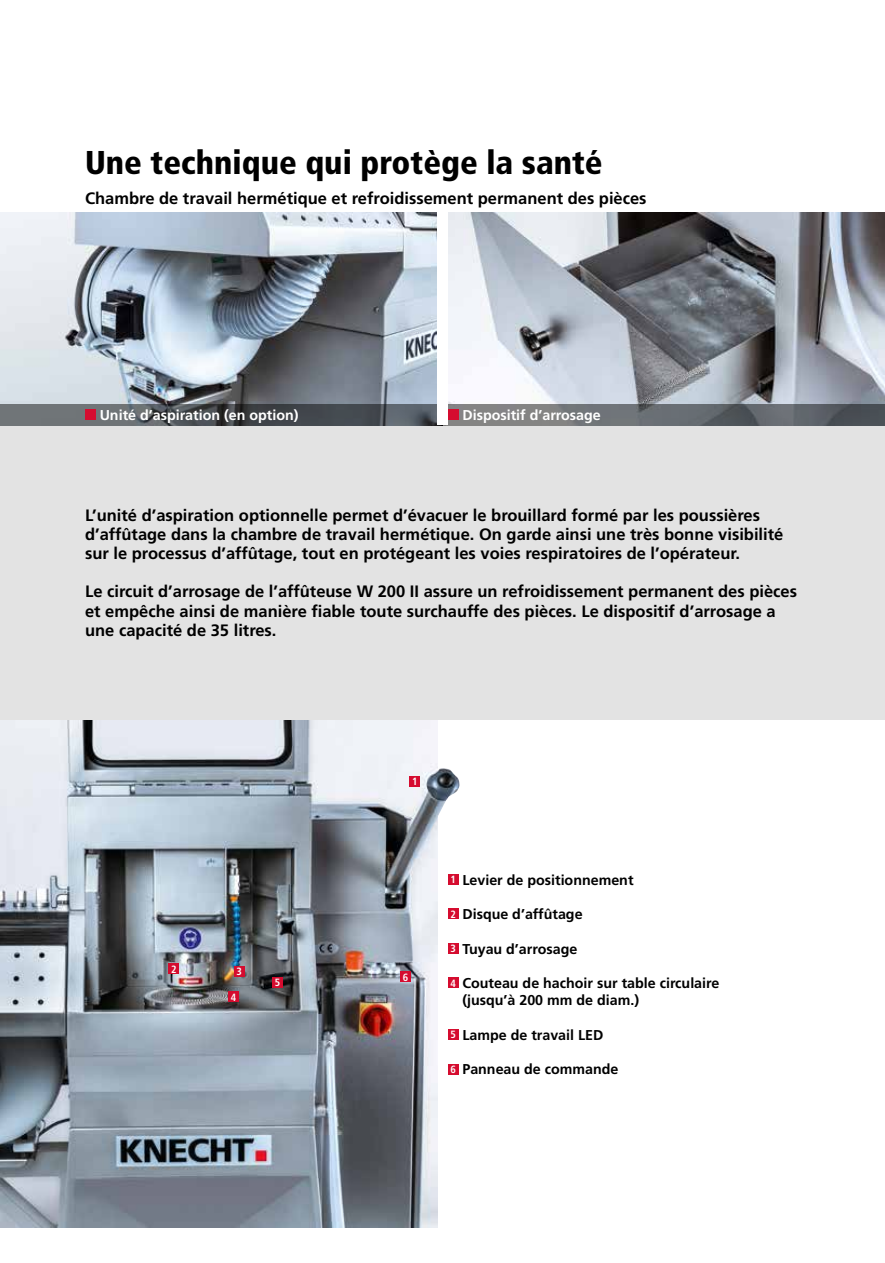
<style>
.page{position:relative;width:885px;height:1263px;background:#fff}
.page>*{position:absolute;margin:0;border:0;box-sizing:border-box;transform-origin:0 0}
.t1{font:900 condensed 33px "Frutiger LT";color:#000}
.t2{font:700 16.5px/19.2px "Frutiger LT";color:#000}
.t3{font:700 14.25px/17.2px "Frutiger LT";color:#000}
.t4{font:700 14.25px "Frutiger LT";color:#fff}
.t5{font:700 condensed 10.5px "Frutiger LT";color:#fff}
.s1{font-stretch:condensed;font-size:10.5px;color:#fff}
</style>
<div class="page">
<div style="left:0;top:213px;width:884px;height:507px;background:#e3e3e3"></div>
<img style="left:0;top:213px;width:437px;height:191px">
<svg style="left:0;top:404px;width:437px;height:21px;background:#53585c"></svg>
<img style="left:448px;top:213px;width:436px;height:191px">
<svg style="left:448px;top:404px;width:436px;height:21px;background:#696d70"></svg>
<img style="left:0;top:720px;width:437px;height:508px">
<div style="left:437px;top:213px;width:11px;height:212px;background:#fff"></div>
<img style="left:404px;top:768px;width:55px;height:70px">
<div style="left:85px;top:409px;width:11px;height:11px;background:#d50c2f"></div>
<div style="left:448px;top:409px;width:10px;height:11px;background:#d50c2f"></div>
<div style="left:409px;top:776px;width:11px;height:11px;background:#d50c2f"></div>
<div style="left:234px;top:966px;width:10px;height:11px;background:#d50c2f"></div>
<div style="left:272px;top:977px;width:11px;height:10px;background:#d50c2f"></div>
<div style="left:228px;top:991px;width:11px;height:11px;background:#d50c2f"></div>
<div style="left:400px;top:971px;width:11px;height:11px;background:#d50c2f"></div>
<div style="left:168px;top:963px;width:11px;height:11px;background:#d50c2f"></div>
<div style="left:448px;top:874px;width:10px;height:10px;background:#d50c2f"></div>
<div style="left:448px;top:908px;width:10px;height:11px;background:#d50c2f"></div>
<div style="left:448px;top:943px;width:10px;height:10px;background:#d50c2f"></div>
<div style="left:448px;top:977px;width:10px;height:11px;background:#d50c2f"></div>
<div style="left:448px;top:1029px;width:10px;height:11px;background:#d50c2f"></div>
<div style="left:448px;top:1064px;width:10px;height:10px;background:#d50c2f"></div>
<h1 class="t1" style="left:85px;top:142px;width:519px">Une technique qui protège la santé</h1>
<p class="t2" style="left:85px;top:189px;width:563px">Chambre de travail hermétique et refroidissement permanent des pièces</p>
<p class="t4" style="left:100px;top:407px;width:200px">Unité d’aspiration (en option)</p>
<p class="t4" style="left:462px;top:407px;width:140px">Dispositif d’arrosage</p>
<p class="t2" style="left:85px;top:506px;width:699px">L’unité d’aspiration optionnelle permet d’évacuer le brouillard formé par les poussières d’affûtage dans la chambre de travail hermétique. On garde ainsi une très bonne visibilité sur le processus d’affûtage, tout en protégeant les voies respiratoires de l’opérateur.</p>
<p class="t2" style="left:85px;top:582px;width:713px">Le circuit d’arrosage de l’affûteuse W 200 II assure un refroidissement permanent des pièces et empêche ainsi de manière fiable toute surchauffe des pièces. Le dispositif d’arrosage a une capacité de 35 litres.</p>
<p class="t5" style="left:171px;top:963px;width:7px">2</p>
<p class="t5" style="left:236px;top:965px;width:7px">3</p>
<p class="t5" style="left:231px;top:991px;width:7px">4</p>
<p class="t5" style="left:275px;top:976px;width:7px">5</p>
<p class="t5" style="left:412px;top:775px;width:7px">1</p>
<p class="t5" style="left:403px;top:971px;width:7px">6</p>
<p class="t3" style="left:450px;top:871px;width:185px"><span class="s1">1</span> Levier de positionnement</p>
<p class="t3" style="left:450px;top:905px;width:134px"><span class="s1">2</span> Disque d’affûtage</p>
<p class="t3" style="left:450px;top:940px;width:128px"><span class="s1">3</span> Tuyau d’arrosage</p>
<p class="t3" style="left:462px;top:974px;width:258px;text-indent:-12px"><span class="s1">4</span> Couteau de hachoir sur table circulaire (jusqu’à 200 mm de diam.)</p>
<p class="t3" style="left:450px;top:1026px;width:154px"><span class="s1">5</span> Lampe de travail LED</p>
<p class="t3" style="left:450px;top:1061px;width:170px"><span class="s1">6</span> Panneau de commande</p>
</div>
